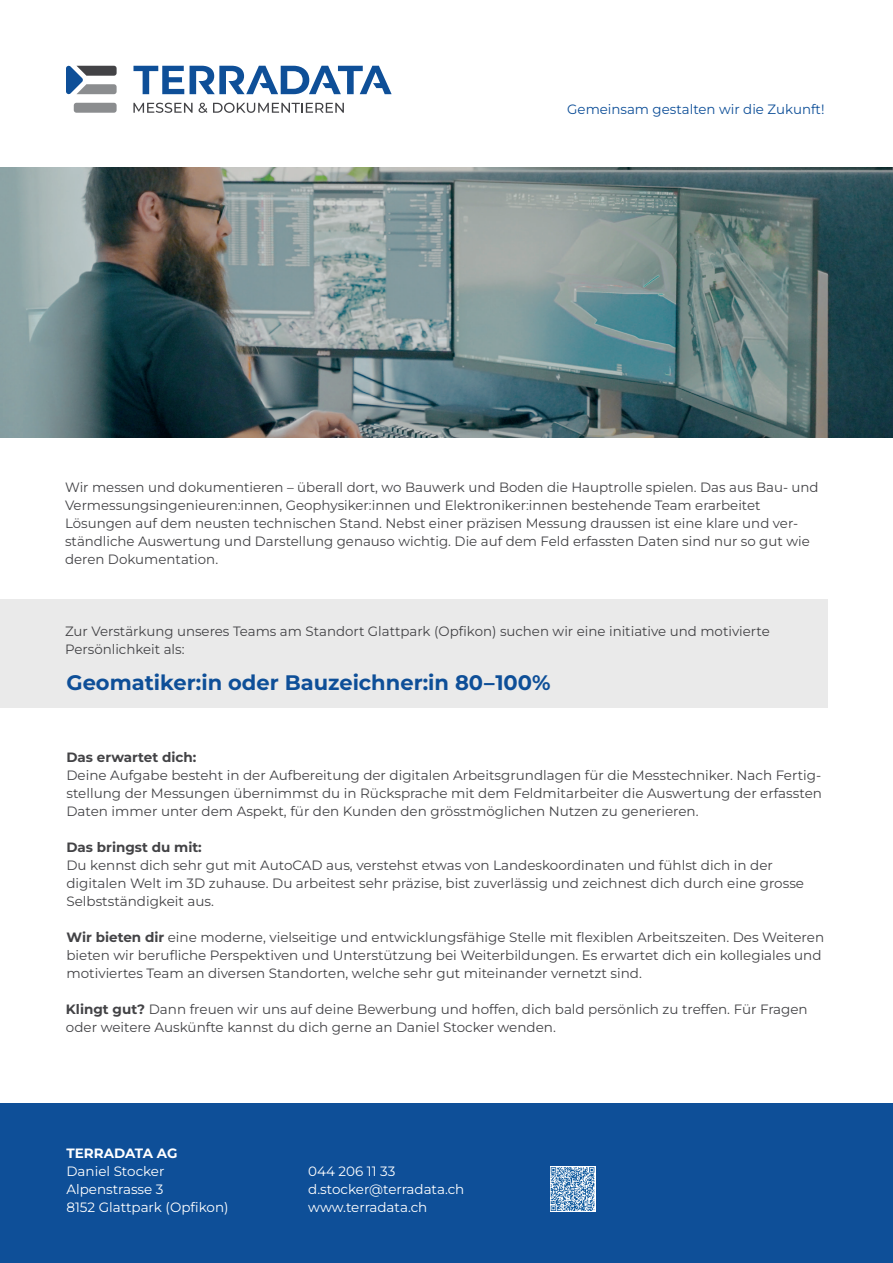
<style>
.page{position:relative;width:893px;height:1263px;background:#fff}
.page>*{position:absolute;margin:0;border:0;box-sizing:border-box;transform-origin:0 0}
.t1{font:700 21px "Montserrat";color:#0e4f98}
.t2{font:13.5px/18px "Montserrat";color:#434346}
.t3{font:13.5px/18px "Montserrat";color:#fff}
.t4{font:13.5px "Montserrat";color:#0e4f98}
.t5{font:700 13.5px "Montserrat";color:#434346}
.t6{font:700 13.5px "Montserrat";color:#fff}
.s1{font-weight:700}
</style>
<div class="page">
<div style="left:0;top:1104px;width:893px;height:159px;background:#0e4f98"></div>
<svg style="left:133px;top:66px;width:51px;height:28px"></svg>
<svg style="left:133px;top:103px;width:60px;height:10px"></svg>
<svg style="left:199px;top:103px;width:8px;height:10px"></svg>
<svg style="left:213px;top:103px;width:131px;height:10px"></svg>
<svg style="left:190px;top:66px;width:202px;height:28px"></svg>
<div style="left:74px;top:103px;width:43px;height:10px;background:#8b8d8f;border-radius:3px"></div>
<svg style="left:66px;top:65px;width:51px;height:30px"></svg>
<img style="left:0;top:168px;width:893px;height:270px">
<svg style="left:550px;top:1166px;width:45px;height:46px"></svg>
<svg style="left:551px;top:1167px;width:43px;height:44px;background:#84aacd"></svg>
<div style="left:0;top:600px;width:827px;height:108px;background:#eaeaea"></div>
<p class="t4" style="left:567px;top:100px;width:259px">Gemeinsam gestalten wir die Zukunft!</p>
<p class="t2" style="left:65px;top:477px;width:755px">Wir messen und dokumentieren – überall dort, wo Bauwerk und Boden die Hauptrolle spielen. Das aus Bau- und Vermessungsingenieuren:innen, Geophysiker:innen und Elektroniker:innen bestehende Team erarbeitet Lösungen auf dem neusten technischen Stand. Nebst einer präzisen Messung draussen ist eine klare und ver&shy;ständliche Auswertung und Darstellung genauso wichtig. Die auf dem Feld erfassten Daten sind nur so gut wie deren Dokumentation.</p>
<p class="t2" style="left:65px;top:621px;width:706px">Zur Verstärkung unseres Teams am Standort Glattpark (Opfikon) suchen wir eine initiative und motivierte<br>Persönlichkeit als:</p>
<h1 class="t1" style="left:66px;top:668px;width:486px">Geomatiker:in oder Bauzeichner:in 80–100%</h1>
<p class="t5" style="left:66px;top:748px;width:131px">Das erwartet dich:</p>
<p class="t2" style="left:66px;top:765px;width:757px;text-align:justify">Deine Aufgabe besteht in der Aufbereitung der digitalen Arbeitsgrundlagen für die Messtechniker. Nach Fertig&shy;stellung der Messungen übernimmst du in Rücksprache mit dem Feldmitarbeiter die Auswertung der erfassten Daten immer unter dem Aspekt, für den Kunden den grösstmöglichen Nutzen zu generieren.</p>
<p class="t5" style="left:66px;top:838px;width:137px">Das bringst du mit:</p>
<p class="t2" style="left:66px;top:855px;width:739px">Du kennst dich sehr gut mit AutoCAD aus, verstehst etwas von Landeskoordinaten und fühlst dich in der digitalen Welt im 3D zuhause. Du arbeitest sehr präzise, bist zuverlässig und zeichnest dich durch eine grosse<br>Selbstständigkeit aus.</p>
<p class="t2" style="left:66px;top:927px;width:759px"><span class="s1">Wir bieten dir</span> eine moderne, vielseitige und entwicklungsfähige Stelle mit flexiblen Arbeitszeiten. Des Weiteren bieten wir berufliche Perspektiven und Unterstützung bei Weiterbildungen. Es erwartet dich ein kollegiales und motiviertes Team an diversen Standorten, welche sehr gut miteinander vernetzt sind.</p>
<p class="t2" style="left:66px;top:999px;width:743px"><span class="s1">Klingt gut?</span> Dann freuen wir uns auf deine Bewerbung und hoffen, dich bald persönlich zu treffen. Für Fragen oder weitere Auskünfte kannst du dich gerne an Daniel Stocker wenden.</p>
<p class="t6" style="left:66px;top:1144px;width:113px">TERRADATA AG</p>
<p class="t3" style="left:66px;top:1161px;width:164px">Daniel Stocker<br>Alpenstrasse 3<br>8152 Glattpark (Opfikon)</p>
<p class="t3" style="left:308px;top:1161px;width:158px">044 206 11 33 d.stocker@terradata.ch www.terradata.ch</p>
</div>
